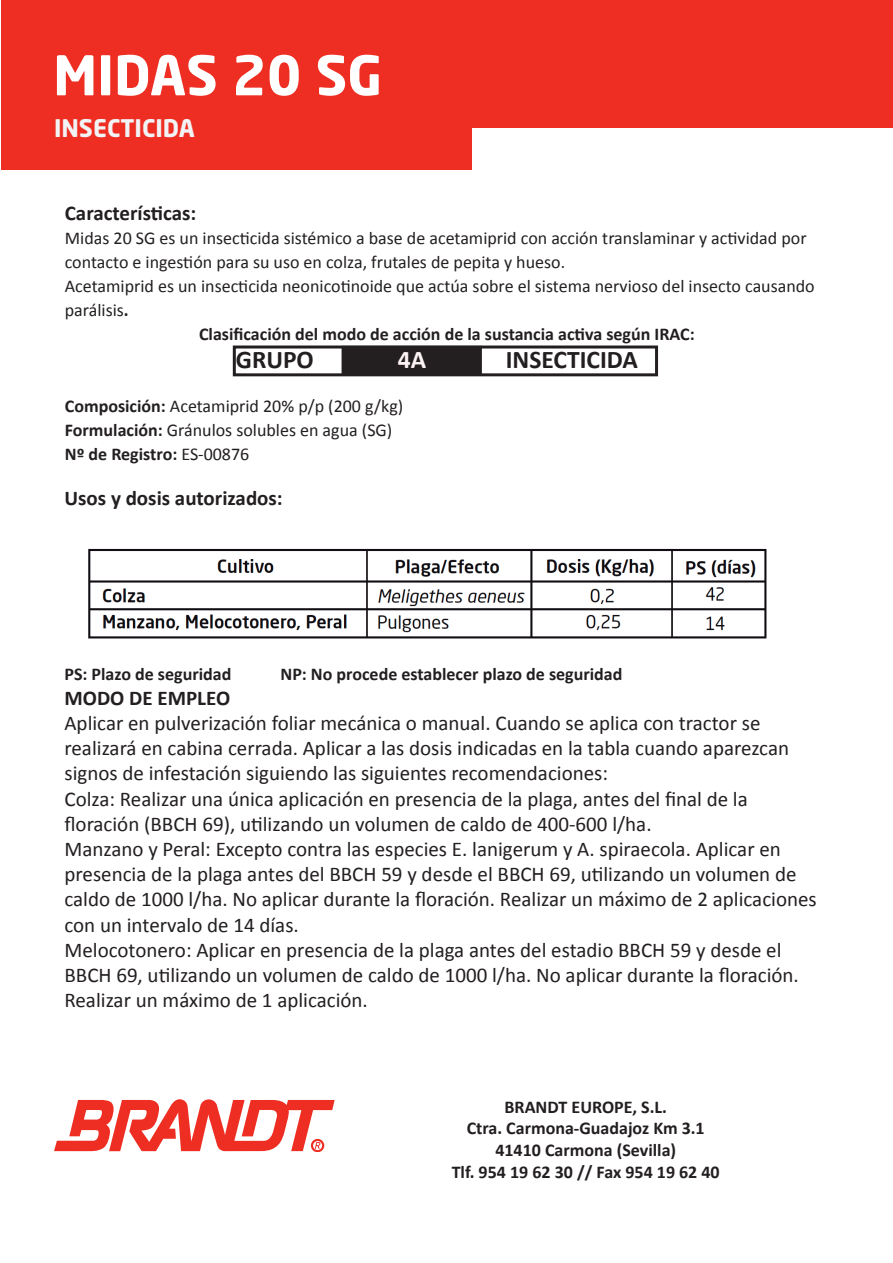
<style>
.page{position:relative;width:893px;height:1263px;background:#fff}
.page>*{position:absolute;margin:0;border:0;box-sizing:border-box;transform-origin:0 0}
.t1{font:700 54px "Neo Sans Pro";color:#fff}
.t2{font:700 25.5px "Calibri";color:#231f20}
.t3{font:700 25.5px "Calibri";color:#fdf2f4}
.t4{font:700 24px "Neo Sans Pro";color:#f2f3f4}
.t5{font:21px/25.2px "Calibri";color:#231f20}
.t6{font:700 21px "Calibri";color:#231f20}
.t7{font:18px/24px "Calibri";color:#231f20}
.t8{font:700 18px/21.6px "Calibri";color:#231f20;text-align:center}
.s1{font-weight:700}
</style>
<div class="page">
<div style="left:1px;top:0;width:470px;height:170px;background:#ee2e22"></div>
<div style="left:408px;top:0;width:485px;height:127px;background:#ee2e22"></div>
<svg style="left:54px;top:1099px;width:281px;height:52px"></svg>
<div style="left:311px;top:1139px;width:13px;height:12px;border:2px solid #ee2e22;border-radius:50%"></div>
<div style="left:342px;top:347px;width:139px;height:27px;background:#231f20"></div>
<div style="left:342px;top:346px;width:140px;height:29px;border:2px solid #231f20"></div>
<div style="left:233px;top:345px;width:425px;height:31px;border:3px solid #231f20"></div>
<img style="left:88px;top:548px;width:679px;height:91px">
<h1 class="t1" style="left:53px;top:41px;width:331px">MIDAS 20 SG</h1>
<p class="t4" style="left:54px;top:113px;width:142px">INSECTICIDA</p>
<p class="t6" style="left:65px;top:200px;width:133px">Características:</p>
<p class="t7" style="left:65px;top:225px;width:743px">Midas 20 SG es un insecticida sistémico a base de acetamiprid con acción translaminar y actividad por</p>
<p class="t7" style="left:65px;top:249px;width:502px">contacto e ingestión para su uso en colza, frutales de pepita y hueso.</p>
<p class="t7" style="left:65px;top:273px;width:751px">Acetamiprid es un insecticida neonicotinoide que actúa sobre el sistema nervioso del insecto causando</p>
<p class="t7" style="left:65px;top:297px;width:65px">parálisis<span class="s1">.</span></p>
<p class="t8" style="left:199px;top:322px;width:497px">Clasificación del modo de acción de la sustancia activa según IRAC:</p>
<p class="t2" style="left:236px;top:343px;width:80px">GRUPO</p>
<p class="t3" style="left:398px;top:343px;width:30px">4A</p>
<p class="t2" style="left:506px;top:343px;width:133px">INSECTICIDA</p>
<p class="t7" style="left:65px;top:393px;width:340px"><span class="s1">Composición:</span> Acetamiprid 20% p/p (200 g/kg)<br><span class="s1">Formulación:</span> Gránulos solubles en agua (SG)<br><span class="s1">Nº de Registro:</span> ES-00876</p>
<p class="t6" style="left:64px;top:485px;width:220px">Usos y dosis autorizados:</p>
<p class="t8" style="left:64px;top:662px;width:168px">PS: Plazo de seguridad</p>
<p class="t8" style="left:280px;top:662px;width:343px">NP: No procede establecer plazo de seguridad</p>
<p class="t6" style="left:64px;top:685px;width:167px">MODO DE EMPLEO</p>
<p class="t5" style="left:64px;top:709px;width:754px">Aplicar en pulverización foliar mecánica o manual. Cuando se aplica con tractor se realizará en cabina cerrada. Aplicar a las dosis indicadas en la tabla cuando aparezcan signos de infestación siguiendo las siguientes recomendaciones:<br>Colza: Realizar una única aplicación en presencia de la plaga, antes del final de la floración (BBCH 69), utilizando un volumen de caldo de 400-600 l/ha.<br>Manzano y Peral: Excepto contra las especies E. lanigerum y A. spiraecola. Aplicar en presencia de la plaga antes del BBCH 59 y desde el BBCH 69, utilizando un volumen de caldo de 1000 l/ha. No aplicar durante la floración. Realizar un máximo de 2 aplicaciones con un intervalo de 14 días.<br>Melocotonero: Aplicar en presencia de la plaga antes del estadio BBCH 59 y desde el BBCH 69, utilizando un volumen de caldo de 1000 l/ha. No aplicar durante la floración.<br>Realizar un máximo de 1 aplicación.</p>
<p class="t8" style="left:452px;top:1095px;width:270px">BRANDT EUROPE, S.L.<br>Ctra. Carmona-Guadajoz Km 3.1<br>41410 Carmona (Sevilla)<br>Tlf. 954 19 62 30 // Fax 954 19 62 40</p>
</div>
